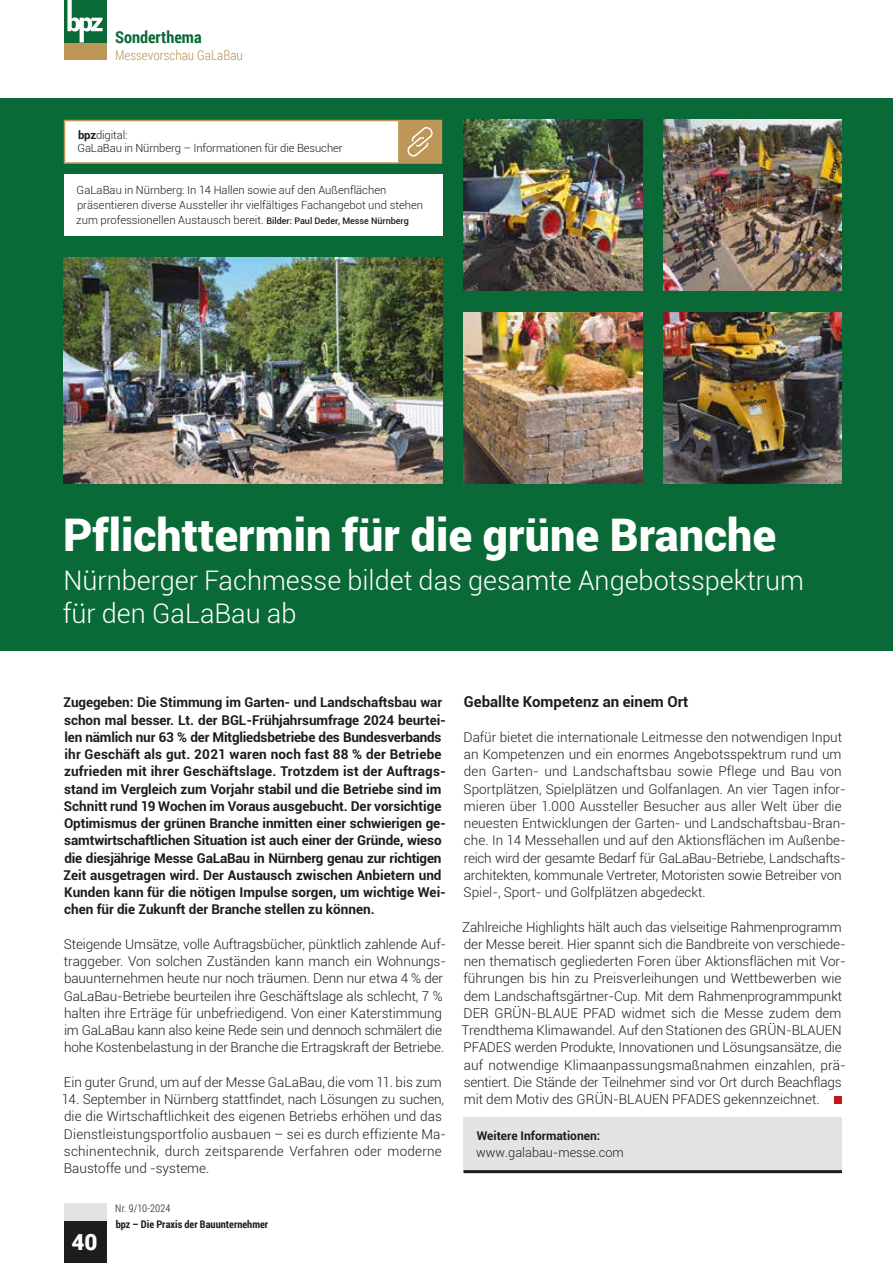
<style>
.page{position:relative;width:893px;height:1263px;background:#fff}
.page>*{position:absolute;margin:0;border:0;box-sizing:border-box;transform-origin:0 0}
.t1{font:900 45px "Roboto";color:#fff}
.t2{font:300 27px/33px "Roboto";color:#fff}
.t3{font:900 22.5px "Roboto";color:#fff}
.t4{font:700 16.5px "Roboto Condensed";color:#0a6a37}
.t5{font:700 15px "Roboto";color:#1d1d1b}
.t6{font:300 13.5px/17.2px "Roboto";color:#1d1d1b}
.t7{font:700 13.5px/17.2px "Roboto";letter-spacing:-.005em;color:#1d1d1b}
.t8{font:300 13.5px "Roboto Condensed";color:#bc9758}
.t9{font:300 12.75px "Roboto";color:#1d1d1b}
.t10{font:700 12px "Roboto";color:#1d1d1b}
.t11{font:300 11.25px/15px "Roboto";color:#1d1d1b}
.t12{font:700 10.5px "Roboto Condensed";color:#1d1d1b}
.t13{font:300 10.5px "Roboto Condensed";letter-spacing:.01em;color:#1d1d1b}
.s1{font-weight:700}
.s2{font-weight:500;font-size:9px}
</style>
<div class="page">
<div style="left:0;top:99px;width:893px;height:552px;background:#0a6a37"></div>
<div style="left:834px;top:1096px;width:7px;height:8px;background:#c51718"></div>
<div style="left:463px;top:1117px;width:379px;height:55px;background:#e3e3e3"></div>
<hr style="left:463px;top:1170px;width:379px;height:3px;background:#1d1d1b">
<img style="left:64px;top:257px;width:378px;height:226px">
<img style="left:463px;top:120px;width:179px;height:171px">
<img style="left:463px;top:312px;width:179px;height:171px">
<div style="left:64px;top:174px;width:378px;height:62px;background:#fff"></div>
<img style="left:663px;top:312px;width:179px;height:171px">
<img style="left:663px;top:120px;width:179px;height:171px">
<div style="left:65px;top:121px;width:334px;height:42px;background:#fff"></div>
<div style="left:399px;top:121px;width:42px;height:42px;background:#bc9758"></div>
<hr style="left:64px;top:120px;width:335px;height:1px;background:#bc9758">
<hr style="left:64px;top:121px;width:1px;height:41px;background:#bc9758">
<hr style="left:399px;top:120px;width:43px;height:1px;background:#bc9758">
<hr style="left:398px;top:121px;width:2px;height:41px;background:#bc9758">
<hr style="left:441px;top:121px;width:1px;height:41px;background:#bc9758">
<hr style="left:64px;top:162px;width:335px;height:2px;background:#bc9758">
<hr style="left:399px;top:162px;width:43px;height:2px;background:#bc9758">
<svg style="left:408px;top:127px;width:24px;height:30px"></svg>
<div style="left:64px;top:1220px;width:42px;height:43px;background:#1d1d1b"></div>
<div style="left:64px;top:1203px;width:42px;height:17px;background:#e3e3e3"></div>
<div style="left:64px;top:43px;width:42px;height:17px;background:#bc9758"></div>
<div style="left:64px;top:0;width:42px;height:43px;background:#0a6a37"></div>
<svg style="left:67px;top:0;width:36px;height:43px"></svg>
<p class="t4" style="left:115px;top:25px;width:88px">Sonderthema</p>
<p class="t8" style="left:115px;top:45px;width:129px">Messevorschau GaLaBau</p>
<p class="t11" style="left:77px;top:128px;width:267px;line-height:13.5px"><span class="s1">bpz</span>digital:<br>GaLaBau in Nürnberg – Informationen für die Besucher</p>
<p class="t11" style="left:76px;top:182px;width:348px">GaLaBau in Nürnberg: In 14 Hallen sowie auf den Außenflächen präsentieren diverse Aussteller ihr vielfältiges Fachangebot und stehen zum professionellen Austausch bereit. <span class="s2">Bilder: Paul Deder, Messe Nürnberg</span></p>
<h1 class="t1" style="left:63px;top:503px;width:715px">Pflichttermin für die grüne Branche</h1>
<h2 class="t2" style="left:63px;top:563px;width:743px">Nürnberger Fachmesse bildet das gesamte Angebotsspektrum für den GaLaBau ab</h2>
<p class="t7" style="left:64px;top:693px;width:384px">Zugegeben: Die Stimmung im Garten- und Landschaftsbau war schon mal besser. Lt. der BGL-Frühjahrsumfrage 2024 beurtei&shy;len nämlich nur 63 % der Mitgliedsbetriebe des Bundesverbands ihr Geschäft als gut. 2021 waren noch fast 88 % der Betriebe zufrieden mit ihrer Geschäftslage. Trotzdem ist der Auftrags&shy;stand im Vergleich zum Vorjahr stabil und die Betriebe sind im Schnitt rund 19 Wochen im Voraus ausgebucht. Der vorsichtige Optimismus der grünen Branche inmitten einer schwierigen ge&shy;samtwirtschaftlichen Situation ist auch einer der Gründe, wieso die diesjährige Messe GaLaBau in Nürnberg genau zur richtigen Zeit ausgetragen wird. Der Austausch zwischen Anbietern und Kunden kann für die nötigen Impulse sorgen, um wichtige Wei&shy;chen für die Zukunft der Branche stellen zu können.</p>
<p class="t6" style="left:64px;top:935px;width:384px">Steigende Umsätze, volle Auftragsbücher, pünktlich zahlende Auf&shy;traggeber. Von solchen Zuständen kann manch ein Wohnungs&shy;bauunternehmen heute nur noch träumen. Denn nur etwa 4 % der GaLaBau-Betriebe beurteilen ihre Geschäftslage als schlecht, 7 % halten ihre Erträge für unbefriedigend. Von einer Katerstimmung im GaLaBau kann also keine Rede sein und dennoch schmälert die hohe Kostenbelastung in der Branche die Ertragskraft der Betriebe.</p>
<p class="t6" style="left:64px;top:1073px;width:379px">Ein guter Grund, um auf der Messe GaLaBau, die vom 11. bis zum</p>
<p class="t6" style="left:62px;top:1090px;width:386px">14. September in Nürnberg stattfindet, nach Lösungen zu suchen, die die Wirtschaftlichkeit des eigenen Betriebs erhöhen und das Dienstleistungsportfolio ausbauen – sei es durch effiziente Ma&shy;schinentechnik, durch zeitsparende Verfahren oder moderne Baustoffe und -systeme.</p>
<h3 class="t3" style="left:71px;top:1226px;width:28px">40</h3>
<p class="t13" style="left:115px;top:1201px;width:56px">Nr. 9/10-2024</p>
<p class="t12" style="left:116px;top:1217px;width:154px">bpz – Die Praxis der Bauunternehmer</p>
<p class="t5" style="left:464px;top:691px;width:226px">Geballte Kompetenz an einem Ort</p>
<p class="t6" style="left:464px;top:728px;width:384px">Dafür bietet die internationale Leitmesse den notwendigen Input an Kompetenzen und ein enormes Angebotsspektrum rund um den Garten- und Landschaftsbau sowie Pflege und Bau von Sportplätzen, Spielplätzen und Golfanlagen. An vier Tagen infor&shy;mieren über 1.000 Aussteller Besucher aus aller Welt über die neuesten Entwicklungen der Garten- und Landschaftsbau-Bran&shy;che. In 14 Messehallen und auf den Aktionsflächen im Außenbe&shy;reich wird der gesamte Bedarf für GaLaBau-Betriebe, Landschafts&shy;architekten, kommunale Vertreter, Motoristen sowie Betreiber von Spiel-, Sport- und Golfplätzen abgedeckt.</p>
<p class="t6" style="left:462px;top:918px;width:386px">Zahlreiche Highlights hält auch das vielseitige Rahmenprogramm der Messe bereit. Hier spannt sich die Bandbreite von verschiede&shy;nen thematisch gegliederten Foren über Aktionsflächen mit Vor&shy;führungen bis hin zu Preisverleihungen und Wettbewerben wie dem Landschaftsgärtner-Cup. Mit dem Rahmenprogrammpunkt DER GRÜN-BLAUE PFAD widmet sich die Messe zudem dem Trendthema Klimawandel. Auf den Stationen des GRÜN-BLAUEN PFADES werden Produkte, Innovationen und Lösungsansätze, die auf notwendige Klimaanpassungsmaßnahmen einzahlen, prä&shy;sentiert. Die Stände der Teilnehmer sind vor Ort durch Beachflags mit dem Motiv des GRÜN-BLAUEN PFADES gekennzeichnet.</p>
<p class="t10" style="left:477px;top:1127px;width:125px">Weitere Informationen:</p>
<p class="t9" style="left:476px;top:1143px;width:149px">www.galabau-messe.com</p>
</div>
